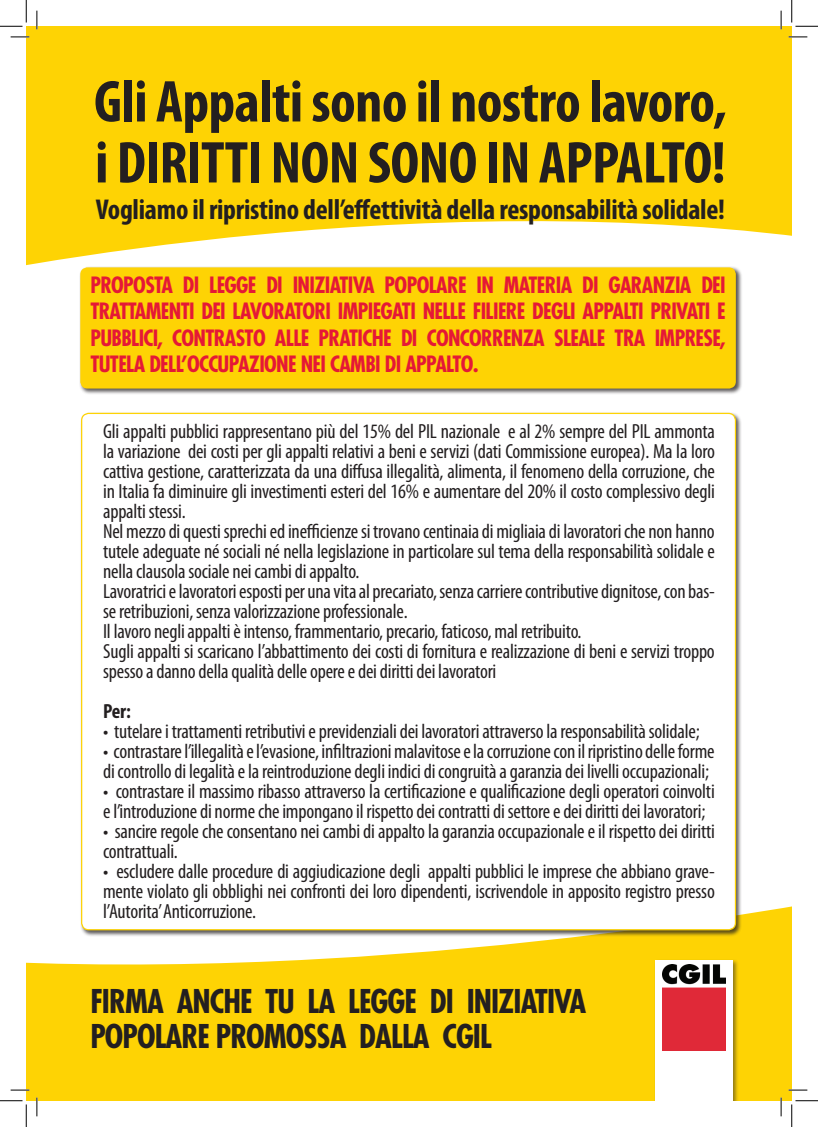
<style>
.page{position:relative;width:818px;height:1127px;background:#fff}
.page>*{position:absolute;margin:0;border:0;box-sizing:border-box;transform-origin:0 0}
.t1{font:700 condensed 59.5px/61px "Myriad Pro";letter-spacing:-.01em;color:#231f20}
.t2{font:700 condensed 31.88px/35px "Futura";letter-spacing:-.03em;color:#231f20}
.t3{font:700 condensed 28.75px "Myriad Pro";letter-spacing:-.01em;color:#231f20}
.t4{font:700 condensed 21.88px "Futura";letter-spacing:-.03em;color:#e51836}
.t5{font:condensed 20.5px/20px "Myriad Pro";letter-spacing:-.01em;color:#231f20}
.t6{font:700 condensed 20.5px "Myriad Pro";color:#231f20}
</style>
<div class="page">
<svg style="left:26px;top:26px;width:766px;height:240px;background:#fed927"></svg>
<svg style="left:26px;top:906px;width:766px;height:194px;background:#fed720"></svg>
<div style="left:79px;top:266px;width:663px;height:128px;background:#231f20;opacity:.75"></div>
<div style="left:80px;top:267px;width:656px;height:121px;background:#fed304;border-radius:7px"></div>
<div style="left:80px;top:411px;width:662px;height:525px;background:#231f20;opacity:.75"></div>
<div style="left:82px;top:413px;width:653px;height:516px;background:#fff;border-radius:7px"></div>
<div style="left:654px;top:958px;width:84px;height:142px;background:#231f20;opacity:.5"></div>
<div style="left:655px;top:959px;width:77px;height:141px;background:#fff"></div>
<img style="left:662px;top:964px;width:63px;height:86px">
<svg style="left:11px;top:36px;width:18px;height:2px"></svg>
<svg style="left:788px;top:36px;width:19px;height:2px"></svg>
<svg style="left:11px;top:1088px;width:18px;height:2px"></svg>
<svg style="left:788px;top:1088px;width:19px;height:2px"></svg>
<svg style="left:36px;top:11px;width:2px;height:18px"></svg>
<svg style="left:36px;top:1097px;width:2px;height:18px"></svg>
<svg style="left:780px;top:11px;width:2px;height:18px"></svg>
<svg style="left:780px;top:1097px;width:2px;height:18px"></svg>
<svg style="left:0;top:0;width:27px;height:27px"></svg>
<svg style="left:0;top:1100px;width:27px;height:26px"></svg>
<svg style="left:791px;top:0;width:27px;height:27px"></svg>
<svg style="left:791px;top:1100px;width:27px;height:26px"></svg>
<h1 class="t1" style="left:94px;top:70px;width:634px">Gli Appalti sono il nostro lavoro, i DIRITTI NON SONO IN APPALTO!</h1>
<h3 class="t3" style="left:96px;top:191px;width:631px">Vogliamo il ripristino dell’effettività della responsabilità solidale!</h3>
<p class="t4" style="left:90px;top:271px;width:22px">PROPOSTA</p>
<p class="t4" style="left:183px;top:271px;width:45px">DI LEGGE</p>
<p class="t4" style="left:266px;top:271px;width:36px">DI INIZIATIVA</p>
<p class="t4" style="left:385px;top:271px;width:11px">POPOLARE</p>
<p class="t4" style="left:476px;top:271px;width:38px">IN MATERIA</p>
<p class="t4" style="left:582px;top:271px;width:38px">DI GARANZIA</p>
<p class="t4" style="left:701px;top:271px;width:9px">DEI</p>
<p class="t4" style="left:90px;top:297px;width:11px">TRATTAMENTI</p>
<p class="t4" style="left:201px;top:297px;width:42px">DEI LAVORATORI</p>
<p class="t4" style="left:338px;top:297px;width:10px">IMPIEGATI</p>
<p class="t4" style="left:423px;top:297px;width:10px">NELLE</p>
<p class="t4" style="left:473px;top:297px;width:9px">FILIERE</p>
<p class="t4" style="left:532px;top:297px;width:10px">DEGLI</p>
<p class="t4" style="left:582px;top:297px;width:10px">APPALTI</p>
<p class="t4" style="left:650px;top:297px;width:10px">PRIVATI</p>
<p class="t4" style="left:717px;top:297px;width:8px">E</p>
<p class="t4" style="left:90px;top:323px;width:94px">PUBBLICI, CONTRASTO</p>
<p class="t4" style="left:275px;top:323px;width:10px">ALLE</p>
<p class="t4" style="left:319px;top:323px;width:10px">PRATICHE</p>
<p class="t4" style="left:401px;top:323px;width:38px">DI CONCORRENZA</p>
<p class="t4" style="left:554px;top:323px;width:10px">SLEALE</p>
<p class="t4" style="left:615px;top:323px;width:12px">TRA</p>
<p class="t4" style="left:655px;top:323px;width:11px">IMPRESE</p>
<p class="t4" style="left:720px;top:323px;width:7px">,</p>
<p class="t4" style="left:90px;top:349px;width:11px">TUTELA</p>
<p class="t4" style="left:149px;top:349px;width:49px">DELL’OCCUPAZIONE</p>
<p class="t4" style="left:301px;top:349px;width:116px">NEI CAMBIDIAPPALTO</p>
<p class="t4" style="left:473px;top:349px;width:7px">.</p>
<p class="t5" style="left:103px;top:421px;width:613px">Gli appalti pubblici rappresentano più del 15% del PIL nazionale e al 2% sempre del PIL ammonta la variazione dei costi per gli appalti relativi a beni e servizi (dati Commissione europea). Ma la loro cattiva gestione, caratterizzata da una diffusa illegalità, alimenta, il fenomeno della corruzione, che in Italia fa diminuire gli investimenti esteri del 16% e aumentare del 20% il costo complessivo degli appalti stessi.<br>Nel mezzo di questi sprechi ed inefficienze si trovano centinaia di migliaia di lavoratori che non hanno tutele adeguate né sociali né nella legislazione in particolare sul tema della responsabilità solidale e nella clausola sociale nei cambi di appalto.<br>Lavoratrici e lavoratori esposti per una vita al precariato, senza carriere contributive dignitose, con bas&shy;se retribuzioni, senza valorizzazione professionale.<br>Il lavoro negli appalti è intenso, frammentario, precario, faticoso, mal retribuito.<br>Sugli appalti si scaricano l’abbattimento dei costi di fornitura e realizzazione di beni e servizi troppo spesso a danno della qualità delle opere e dei diritti dei lavoratori</p>
<p class="t6" style="left:103px;top:698px;width:29px">Per:</p>
<p class="t5" style="left:103px;top:720px;width:598px">• tutelare i trattamenti retributivi e previdenziali dei lavoratori attraverso la responsabilità solidale;</p>
<p class="t5" style="left:103px;top:740px;width:613px">• contrastare l’illegalità e l’evasione, infiltrazioni malavitose e la corruzione con il ripristino delle forme di controllo di legalità e la reintroduzione degli indici di congruità a garanzia dei livelli occupazionali;</p>
<p class="t5" style="left:103px;top:780px;width:613px">• contrastare il massimo ribasso attraverso la certificazione e qualificazione degli operatori coinvolti e l’introduzione di norme che impongano il rispetto dei contratti di settore e dei diritti dei lavoratori;</p>
<p class="t5" style="left:103px;top:820px;width:613px">• sancire regole che consentano nei cambi di appalto la garanzia occupazionale e il rispetto dei diritti contrattuali.</p>
<p class="t5" style="left:103px;top:860px;width:613px;text-align:justify">• escludere dalle procedure di aggiudicazione degli appalti pubblici le imprese che abbiano grave&shy;mente violato gli obblighi nei confronti dei loro dipendenti, iscrivendole in apposito registro presso l’Autorita’ Anticorruzione.</p>
<h2 class="t2" style="left:90px;top:982px;width:497px">FIRMA ANCHE TU LA LEGGE DI INIZIATIVA<br>POPOLARE PROMOSSA DALLA CGIL</h2>
</div>
